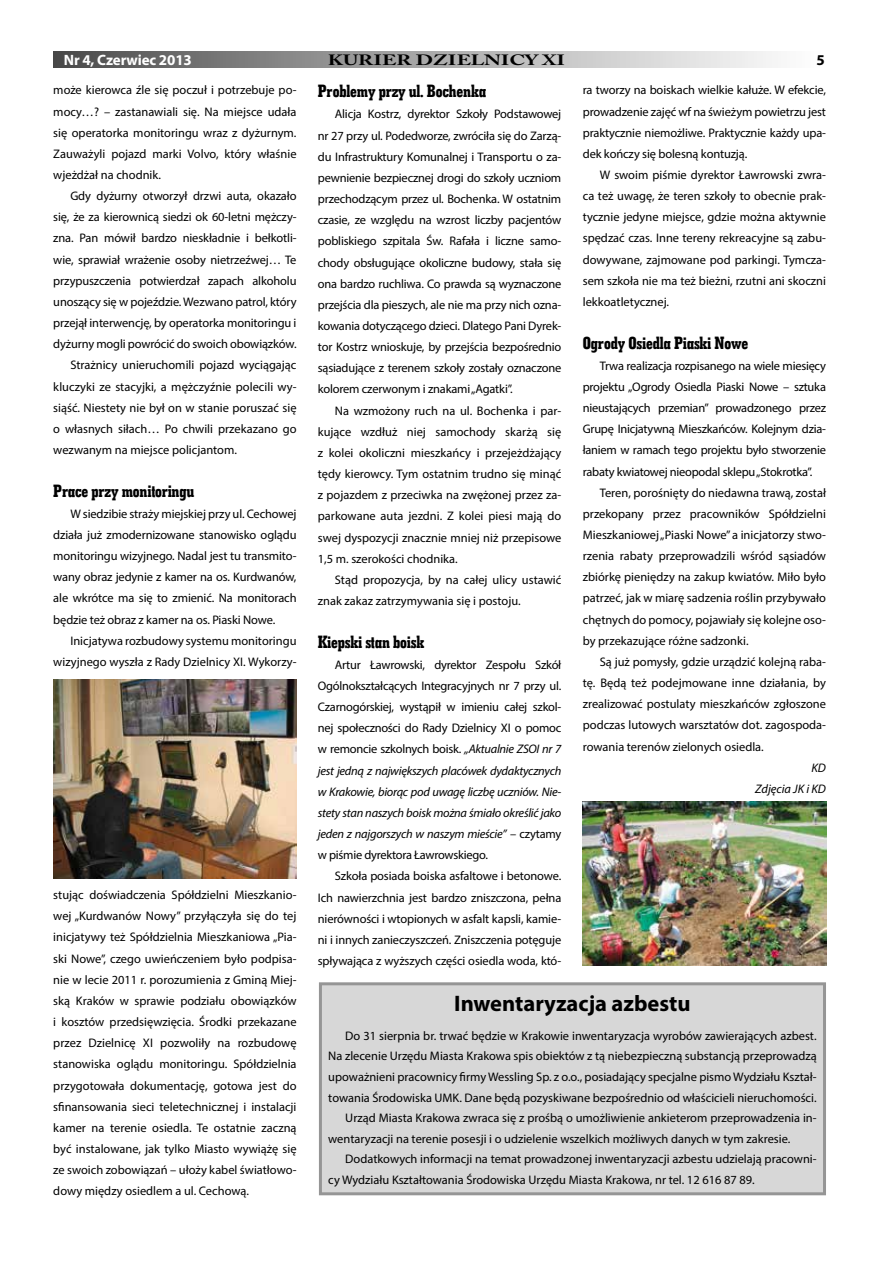
<style>
.page{position:relative;width:893px;height:1263px;background:#fff}
.page>*{position:absolute;margin:0;border:0;box-sizing:border-box;transform-origin:0 0}
.t1{font:700 22.5px "Myriad Pro";color:#000}
.t2{font:18px "Geo Slab 703 X Bd Cn EU";letter-spacing:-.01em;color:#000}
.t3{font:700 15px "Myriad Pro";letter-spacing:-.01em;color:#fff}
.t4{font:700 15px "Myriad Pro";color:#000}
.t5{font:700 14.85px "Adobe Caslon Pro";color:#000;scale:1.4 1}
.t6{font:12.45px/21.1px "Myriad Pro";color:#000;text-align:justify}
.t7{font:italic 12.45px/21.1px "Myriad Pro";color:#000;text-align:right}
.s1{font-style:italic}
</style>
<div class="page">
<div style="left:53px;top:51px;width:773px;height:16px;background:linear-gradient(to right,#4e4e4e,#fff)"></div>
<div style="left:320px;top:984px;width:504px;height:210px;background:#d7d7d7"></div>
<div style="left:319px;top:982px;width:507px;height:213px;border:3px solid #959595"></div>
<img style="left:53px;top:679px;width:244px;height:199px">
<img style="left:583px;top:801px;width:243px;height:165px">
<p class="t3" style="left:64px;top:50px;width:130px">Nr 4, Czerwiec 2013</p>
<p class="t5" style="left:328px;top:51px;width:171px">KURIER DZIELNICY XI</p>
<p class="t4" style="left:817px;top:50px;width:10px">5</p>
<p class="t6" style="left:53px;top:79px;width:245px">może kierowca źle się poczuł i potrzebuje po&shy;mocy…? – zastanawiali się. Na miejsce udała się operatorka monitoringu wraz z dyżurnym.<br>Zauważyli pojazd marki Volvo, który właśnie wjeżdżał na chodnik.</p>
<p class="t6" style="left:70px;top:185px;width:228px">Gdy dyżurny otworzył drzwi auta, okazało</p>
<p class="t6" style="left:53px;top:206px;width:245px">się, że za kierownicą siedzi ok 60-letni mężczy-</p>
<p class="t6" style="left:53px;top:227px;width:245px">zna. Pan mówił bardzo nieskładnie i bełkotli-</p>
<p class="t6" style="left:53px;top:249px;width:245px">wie, sprawiał wrażenie osoby nietrzeźwej… Te</p>
<p class="t6" style="left:53px;top:270px;width:245px">przypuszczenia potwierdzał zapach alkoholu</p>
<p class="t6" style="left:53px;top:291px;width:245px">unoszący się w pojeździe. Wezwano patrol, który</p>
<p class="t6" style="left:53px;top:312px;width:245px">przejął interwencję, by operatorka monitoringu i</p>
<p class="t6" style="left:53px;top:333px;width:245px">dyżurny mogli powrócić do swoich obowiązków.</p>
<p class="t6" style="left:70px;top:354px;width:228px">Strażnicy unieruchomili pojazd wyciągając</p>
<p class="t6" style="left:53px;top:376px;width:245px">kluczyki ze stacyjki, a mężczyźnie polecili wy-</p>
<p class="t6" style="left:53px;top:397px;width:245px">siąść. Niestety nie był on w stanie poruszać się</p>
<p class="t6" style="left:53px;top:418px;width:245px">o własnych siłach… Po chwili przekazano go</p>
<p class="t6" style="left:53px;top:439px;width:185px">wezwanym na miejsce policjantom.</p>
<h2 class="t2" style="left:53px;top:479px;width:142px">Prace przy monitoringu</h2>
<p class="t6" style="left:53px;top:503px;width:245px;text-indent:17px">W siedzibie straży miejskiej przy ul. Cechowej działa już zmodernizowane stanowisko oglądu monitoringu wizyjnego. Nadal jest tu transmito&shy;wany obraz jedynie z kamer na os. Kurdwanów, ale wkrótce ma się to zmienić. Na monitorach będzie też obraz z kamer na os. Piaski Nowe.</p>
<p class="t6" style="left:53px;top:630px;width:245px;text-align:right">Inicjatywa rozbudowy systemu monitoringu wizyjnego wyszła z Rady Dzielnicy XI. Wykorzy-</p>
<p class="t6" style="left:53px;top:884px;width:245px">stując doświadczenia Spółdzielni Mieszkanio&shy;wej „Kurdwanów Nowy” przyłączyła się do tej inicjatywy też Spółdzielnia Mieszkaniowa „Pia&shy;ski Nowe”, czego uwieńczeniem było podpisa&shy;nie w lecie 2011 r. porozumienia z Gminą Miej&shy;ską Kraków w sprawie podziału obowiązków i kosztów przedsięwzięcia. Środki przekazane przez Dzielnicę XI pozwoliły na rozbudowę stanowiska oglądu monitoringu. Spółdzielnia przygotowała dokumentację, gotowa jest do sfinansowania sieci teletechnicznej i instalacji kamer na terenie osiedla. Te ostatnie zaczną być instalowane, jak tylko Miasto wywiążę się ze swoich zobowiązań – ułoży kabel światłowo&shy;dowy między osiedlem a ul. Cechową.</p>
<h2 class="t2" style="left:318px;top:80px;width:170px">Problemy przy ul. Bochenka</h2>
<p class="t6" style="left:318px;top:104px;width:245px;text-indent:17px">Alicja Kostrz, dyrektor Szkoły Podstawowej nr 27 przy ul. Podedworze, zwróciła się do Zarzą&shy;du Infrastruktury Komunalnej i Transportu o za&shy;pewnienie bezpiecznej drogi do szkoły uczniom przechodzącym przez ul. Bochenka. W ostatnim czasie, ze względu na wzrost liczby pacjentów pobliskiego szpitala Św. Rafała i liczne samo&shy;chody obsługujące okoliczne budowy, stała się ona bardzo ruchliwa. Co prawda są wyznaczone przejścia dla pieszych, ale nie ma przy nich ozna&shy;kowania dotyczącego dzieci. Dlatego Pani Dyrek&shy;tor Kostrz wnioskuje, by przejścia bezpośrednio sąsiadujące z terenem szkoły zostały oznaczone kolorem czerwonym i znakami „Agatki”.</p>
<p class="t6" style="left:318px;top:400px;width:245px;text-indent:17px">Na wzmożony ruch na ul. Bochenka i par&shy;kujące wzdłuż niej samochody skarżą się z kolei okoliczni mieszkańcy i przejeżdżający tędy kierowcy. Tym ostatnim trudno się minąć z pojazdem z przeciwka na zwężonej przez za&shy;parkowane auta jezdni. Z kolei piesi mają do swej dyspozycji znacznie mniej niż przepisowe 1,5 m. szerokości chodnika.</p>
<p class="t6" style="left:318px;top:569px;width:245px;text-indent:17px">Stąd propozycja, by na całej ulicy ustawić znak zakaz zatrzymywania się i postoju.</p>
<h2 class="t2" style="left:318px;top:630px;width:108px">Kiepski stan boisk</h2>
<p class="t6" style="left:318px;top:654px;width:245px;text-indent:17px">Artur Ławrowski, dyrektor Zespołu Szkół Ogólnokształcących Integracyjnych nr 7 przy ul.<br>Czarnogórskiej, wystąpił w imieniu całej szkol&shy;nej społeczności do Rady Dzielnicy XI o pomoc w remoncie szkolnych boisk. <span class="s1">„Aktualnie ZSOI nr 7 jest jedną z największych placówek dydaktycznych w Krakowie, biorąc pod uwagę liczbę uczniów. Nie&shy;stety stan naszych boisk można śmiało określić jako jeden z najgorszych w naszym mieście”</span> – czytamy w piśmie dyrektora Ławrowskiego.</p>
<p class="t6" style="left:318px;top:865px;width:245px;text-indent:17px">Szkoła posiada boiska asfaltowe i betonowe.<br>Ich nawierzchnia jest bardzo zniszczona, pełna nierówności i wtopionych w asfalt kapsli, kamie&shy;ni i innych zanieczyszczeń. Zniszczenia potęguje spływająca z wyższych części osiedla woda, któ-</p>
<p class="t6" style="left:583px;top:79px;width:245px">ra tworzy na boiskach wielkie kałuże. W efekcie, prowadzenie zajęć wf na świeżym powietrzu jest praktycznie niemożliwe. Praktycznie każdy upa&shy;dek kończy się bolesną kontuzją.</p>
<p class="t6" style="left:583px;top:164px;width:245px;text-indent:17px">W swoim piśmie dyrektor Ławrowski zwra&shy;ca też uwagę, że teren szkoły to obecnie prak&shy;tycznie jedyne miejsce, gdzie można aktywnie spędzać czas. Inne tereny rekreacyjne są zabu&shy;dowywane, zajmowane pod parkingi. Tymcza&shy;sem szkoła nie ma też bieżni, rzutni ani skoczni lekkoatletycznej.</p>
<h2 class="t2" style="left:583px;top:331px;width:167px">Ogrody Osiedla Piaski Nowe</h2>
<p class="t6" style="left:583px;top:355px;width:245px;text-indent:17px">Trwa realizacja rozpisanego na wiele miesięcy projektu „Ogrody Osiedla Piaski Nowe – sztuka nieustających przemian” prowadzonego przez Grupę Inicjatywną Mieszkańców. Kolejnym dzia&shy;łaniem w ramach tego projektu było stworzenie rabaty kwiatowej nieopodal sklepu „Stokrotka”.</p>
<p class="t6" style="left:583px;top:482px;width:245px;text-indent:17px">Teren, porośnięty do niedawna trawą, został przekopany przez pracowników Spółdzielni Mieszkaniowej „Piaski Nowe” a inicjatorzy stwo&shy;rzenia rabaty przeprowadzili wśród sąsiadów zbiórkę pieniędzy na zakup kwiatów. Miło było patrzeć, jak w miarę sadzenia roślin przybywało chętnych do pomocy, pojawiały się kolejne oso&shy;by przekazujące różne sadzonki.</p>
<p class="t6" style="left:583px;top:651px;width:245px;text-indent:17px">Są już pomysły, gdzie urządzić kolejną raba&shy;tę. Będą też podejmowane inne działania, by zrealizować postulaty mieszkańców zgłoszone podczas lutowych warsztatów dot. zagospoda&shy;rowania terenów zielonych osiedla.</p>
<p class="t7" style="left:755px;top:757px;width:72px">KD<br>Zdjęcia JK i KD</p>
<h1 class="t1" style="left:454px;top:988px;width:238px">Inwentaryzacja azbestu</h1>
<p class="t6" style="left:345px;top:1025px;width:473px">Do 31 sierpnia br. trwać będzie w Krakowie inwentaryzacja wyrobów zawierających azbest.</p>
<p class="t6" style="left:328px;top:1045px;width:490px">Na zlecenie Urzędu Miasta Krakowa spis obiektów z tą niebezpieczną substancją przeprowadzą</p>
<p class="t6" style="left:328px;top:1066px;width:490px">upoważnieni pracownicy firmy Wessling Sp. z o.o., posiadający specjalne pismo Wydziału Kształ-</p>
<p class="t6" style="left:328px;top:1086px;width:490px">towania Środowiska UMK. Dane będą pozyskiwane bezpośrednio od właścicieli nieruchomości.</p>
<p class="t6" style="left:345px;top:1107px;width:473px">Urząd Miasta Krakowa zwraca się z prośbą o umożliwienie ankieterom przeprowadzenia in-</p>
<p class="t6" style="left:328px;top:1128px;width:464px">wentaryzacji na terenie posesji i o udzielenie wszelkich możliwych danych w tym zakresie.</p>
<p class="t6" style="left:345px;top:1148px;width:473px">Dodatkowych informacji na temat prowadzonej inwentaryzacji azbestu udzielają pracowni-</p>
<p class="t6" style="left:328px;top:1169px;width:428px">cy Wydziału Kształtowania Środowiska Urzędu Miasta Krakowa, nr tel. 12 616 87 89.</p>
</div>
